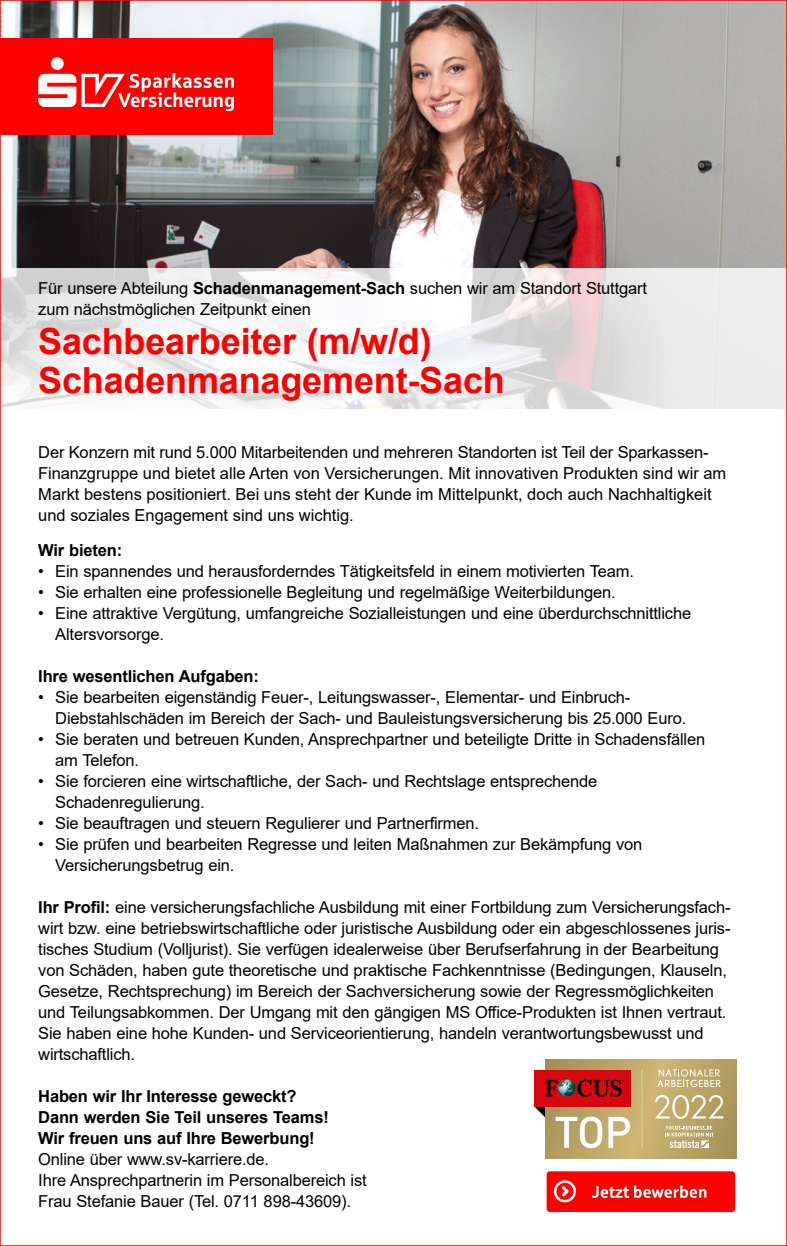
<style>
.page{position:relative;width:787px;height:1246px;background:#fff}
.page>*{position:absolute;margin:0;border:0;box-sizing:border-box;transform-origin:0 0}
.t1{font:700 36px/39px "Arial";letter-spacing:-.005em;color:#f00}
.t2{font:16.5px/21px "Arial";letter-spacing:-.01em;color:#000}
.t3{font:700 16.5px "Arial";letter-spacing:-.01em;color:#000}
.s1{font-weight:700}
</style>
<div class="page">
<img style="left:2px;top:2px;width:783px;height:266px">
<div style="left:0;top:38px;width:272px;height:97px;background:#f00"></div>
<svg style="left:2px;top:268px;width:783px;height:140px"></svg>
<div style="left:51px;top:57px;width:13px;height:13px;background:#fff;border-radius:50%"></div>
<svg style="left:38px;top:73px;width:196px;height:38px"></svg>
<div style="left:546px;top:1171px;width:189px;height:41px;background:#f00;border-radius:3px"></div>
<svg style="left:554px;top:1180px;width:22px;height:22px"></svg>
<svg style="left:591px;top:1185px;width:115px;height:13px"></svg>
<svg style="left:545px;top:1059px;width:191px;height:99px;background:#bda567"></svg>
<div style="left:534px;top:1070px;width:96px;height:36px;background:#d7070f"></div>
<hr style="left:641px;top:1070px;width:1px;height:78px;background:#d9ccb3">
<svg style="left:534px;top:1079px;width:96px;height:69px"></svg>
<svg style="left:665px;top:1126px;width:48px;height:22px"></svg>
<svg style="left:657px;top:1069px;width:64px;height:18px"></svg>
<svg style="left:655px;top:1095px;width:68px;height:24px"></svg>
<p class="t2" style="left:38px;top:277px;width:610px">Für unsere Abteilung <span class="s1">Schadenmanagement-Sach</span> suchen wir am Standort Stuttgart zum nächstmöglichen Zeitpunkt einen</p>
<p class="t1" style="left:38px;top:322px;width:468px">Sachbearbeiter (m/w/d)<br>Schadenmanagement-Sach</p>
<p class="t2" style="left:38px;top:441px;width:689px">Der Konzern mit rund 5.000 Mitarbeitenden und mehreren Standorten ist Teil der Sparkassen-Finanzgruppe und bietet alle Arten von Versicherungen. Mit innovativen Produkten sind wir am Markt bestens positioniert. Bei uns steht der Kunde im Mittelpunkt, doch auch Nachhaltigkeit und soziales Engagement sind uns wichtig.</p>
<p class="t3" style="left:38px;top:539px;width:85px">Wir bieten:</p>
<p class="t2" style="left:38px;top:561px;width:597px">• Ein spannendes und herausforderndes Tätigkeitsfeld in einem motivierten Team.</p>
<p class="t2" style="left:38px;top:582px;width:579px">• Sie erhalten eine professionelle Begleitung und regelmäßige Weiterbildungen.</p>
<p class="t2" style="left:55px;top:603px;width:637px;text-indent:-17px">• Eine attraktive Vergütung, umfangreiche Sozialleistungen und eine überdurchschnittliche<br>Altersvorsorge.</p>
<p class="t3" style="left:38px;top:665px;width:222px">Ihre wesentlichen Aufgaben:</p>
<p class="t2" style="left:55px;top:687px;width:632px;text-indent:-17px">• Sie bearbeiten eigenständig Feuer-, Leitungswasser-, Elementar- und Einbruch-<br>Diebstahlschäden im Bereich der Sach- und Bauleistungsversicherung bis 25.000 Euro.</p>
<p class="t2" style="left:55px;top:729px;width:651px;text-indent:-17px">• Sie beraten und betreuen Kunden, Ansprechpartner und beteiligte Dritte in Schadensfällen am Telefon.</p>
<p class="t2" style="left:55px;top:771px;width:543px;text-indent:-17px">• Sie forcieren eine wirtschaftliche, der Sach- und Rechtslage entsprechende<br>Schadenregulierung.</p>
<p class="t2" style="left:38px;top:813px;width:442px">• Sie beauftragen und steuern Regulierer und Partnerfirmen.</p>
<p class="t2" style="left:55px;top:834px;width:588px;text-indent:-17px">• Sie prüfen und bearbeiten Regresse und leiten Maßnahmen zur Bekämpfung von<br>Versicherungsbetrug ein.</p>
<p class="t2" style="left:38px;top:897px;width:694px"><span class="s1">Ihr Profil:</span> eine versicherungsfachliche Ausbildung mit einer Fortbildung zum Versicherungsfach&shy;wirt bzw. eine betriebswirtschaftliche oder juristische Ausbildung oder ein abgeschlossenes juris&shy;tisches Studium (Volljurist). Sie verfügen idealerweise über Berufserfahrung in der Bearbeitung von Schäden, haben gute theoretische und praktische Fachkenntnisse (Bedingungen, Klauseln, Gesetze, Rechtsprechung) im Bereich der Sachversicherung sowie der Regressmöglichkeiten</p>
<p class="t2" style="left:38px;top:1002px;width:689px">und Teilungsabkommen. Der Umgang mit den gängigen MS Office-Produkten ist Ihnen vertraut.<br>Sie haben eine hohe Kunden- und Serviceorientierung, handeln verantwortungsbewusst und</p>
<p class="t2" style="left:38px;top:1044px;width:98px">wirtschaftlich.</p>
<p class="t2" style="left:38px;top:1086px;width:330px"><span class="s1">Haben wir Ihr Interesse geweckt?<br>Dann werden Sie Teil unseres Teams!<br>Wir freuen uns auf Ihre Bewerbung!<br></span>Online über www.sv-karriere.de.<br>Ihre Ansprechpartnerin im Personalbereich ist Frau Stefanie Bauer (Tel. 0711 898-43609).</p>
</div>
